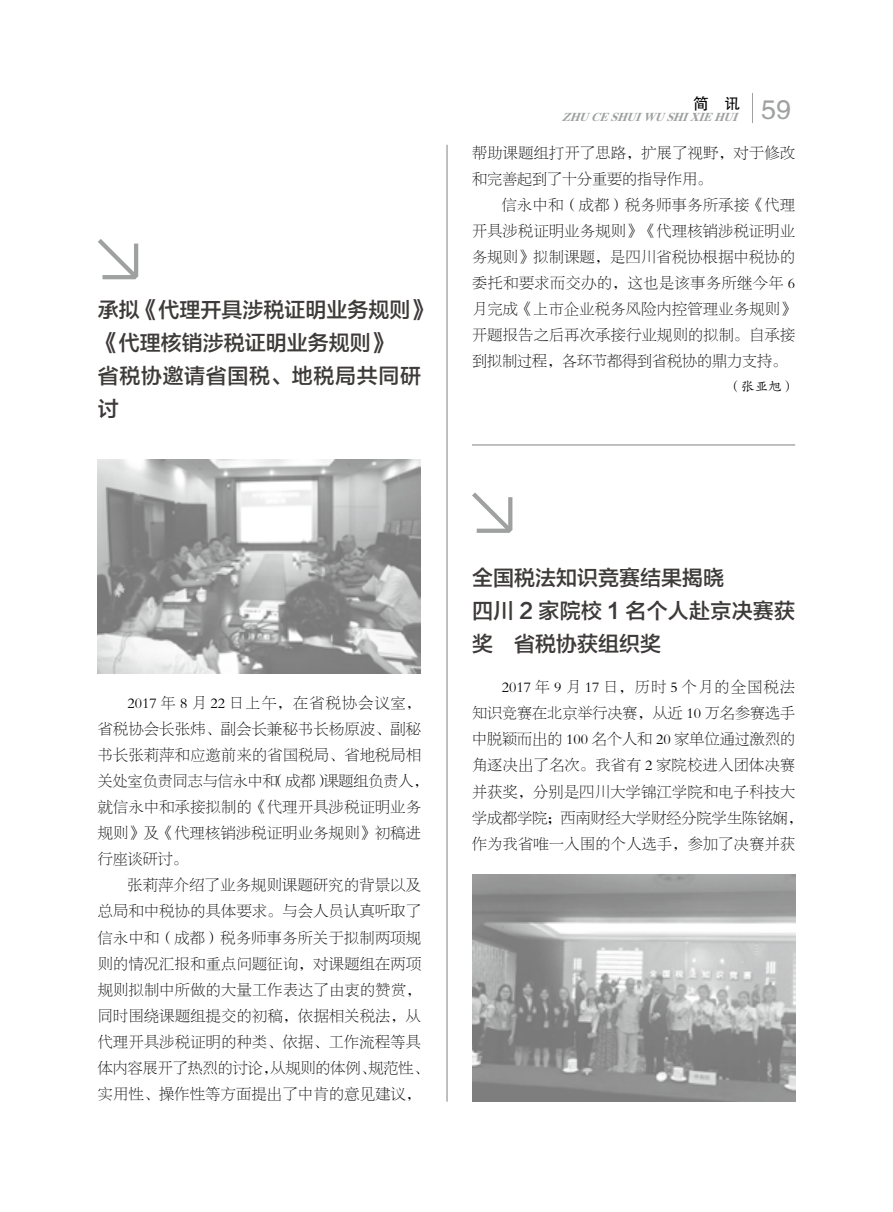
<style>
.page{position:relative;width:893px;height:1212px;background:#fff}
.page>*{position:absolute;margin:0;border:0;box-sizing:border-box;transform-origin:0 0}
.t1{font:27px "FZHTJW GB1 0";color:#9fa0a0}
.t2{font:21px/33px "FZLTZHK GBK1 0";color:#3e3a39}
.t3{font:15.75px "FZHTJW GB1 0";color:#000}
.t4{font:15px/26.1px "FZBSK GBK1 0";letter-spacing:.03em;color:#000}
.t5{font:13.5px "FZKTK GBK1 0";color:#000}
.t6{font:italic 12px "FZXBSJW GB1 0";color:#9fa0a0}
</style>
<div class="page">
<svg style="left:752px;top:93px;width:1px;height:29px"></svg>
<hr style="left:446px;top:145px;width:2px;height:956px;background:#898989">
<hr style="left:472px;top:444px;width:323px;height:1px;background:#898989">
<svg style="left:472px;top:492px;width:41px;height:41px"></svg>
<hr style="left:477px;top:529px;width:32px;height:4px;background:#9fa0a0">
<svg style="left:508px;top:497px;width:4px;height:33px"></svg>
<svg style="left:98px;top:239px;width:41px;height:41px"></svg>
<hr style="left:102px;top:275px;width:33px;height:4px;background:#9fa0a0">
<hr style="left:134px;top:244px;width:4px;height:32px;background:#9fa0a0">
<img style="left:98px;top:460px;width:323px;height:214px">
<img style="left:472px;top:874px;width:323px;height:227px">
<h2 class="t2" style="left:98px;top:294px;width:335px">承拟《代理开具涉税证明业务规则》《代理核销涉税证明业务规则》<br>省税协邀请省国税、地税局共同研讨</h2>
<p class="t3" style="left:693px;top:95px;width:49px">简　讯</p>
<p class="t6" style="left:562px;top:110px;width:182px">ZHUCESHUIWUSHIXIEHUI</p>
<h1 class="t1" style="left:761px;top:94px;width:31px">59</h1>
<p class="t4" style="left:472px;top:140px;width:325px">帮助课题组打开了思路，扩展了视野，对于修改和完善起到了十分重要的指导作用。</p>
<p class="t4" style="left:472px;top:192px;width:325px;text-align:justify;text-indent:30px">信永中和（成都）税务师事务所承接《代理开具涉税证明业务规则》《代理核销涉税证明业务规则》拟制课题，是四川省税协根据中税协的委托和要求而交办的，这也是该事务所继今年 6月完成《上市企业税务风险内控管理业务规则》开题报告之后再次承接行业规则的拟制。自承接到拟制过程，各环节都得到省税协的鼎力支持。</p>
<p class="t5" style="left:728px;top:380px;width:69px">（张亚旭）</p>
<p class="t4" style="left:98px;top:690px;width:332px;text-indent:30px">2017 年 8 月 22 日上午，在省税协会议室，省税协会长张炜、副会长兼秘书长杨原波、副秘书长张莉萍和应邀前来的省国税局、省地税局相关处室负责同志与信永中和（成都）课题组负责人，就信永中和承接拟制的《代理开具涉税证明业务规则》及《代理核销涉税证明业务规则》初稿进行座谈研讨。</p>
<p class="t4" style="left:98px;top:872px;width:332px;text-indent:30px">张莉萍介绍了业务规则课题研究的背景以及总局和中税协的具体要求。与会人员认真听取了信永中和（成都）税务师事务所关于拟制两项规则的情况汇报和重点问题征询，对课题组在两项规则拟制中所做的大量工作表达了由衷的赞赏，同时围绕课题组提交的初稿，依据相关税法，从代理开具涉税证明的种类、依据、工作流程等具体内容展开了热烈的讨论，从规则的体例、规范性、实用性、操作性等方面提出了中肯的意见建议，</p>
<h2 class="t2" style="left:472px;top:562px;width:325px">全国税法知识竞赛结果揭晓　<br>四川 2 家院校 1 名个人赴京决赛获奖　省税协获组织奖</h2>
<p class="t4" style="left:472px;top:674px;width:332px;text-indent:30px">2017 年 9 月 17 日，历时 5 个月的全国税法知识竞赛在北京举行决赛，从近 10 万名参赛选手中脱颖而出的 100 名个人和 20 家单位通过激烈的角逐决出了名次。我省有 2 家院校进入团体决赛并获奖，分别是四川大学锦江学院和电子科技大学成都学院；西南财经大学财经分院学生陈铭娴，作为我省唯一入围的个人选手，参加了决赛并获</p>
</div>
